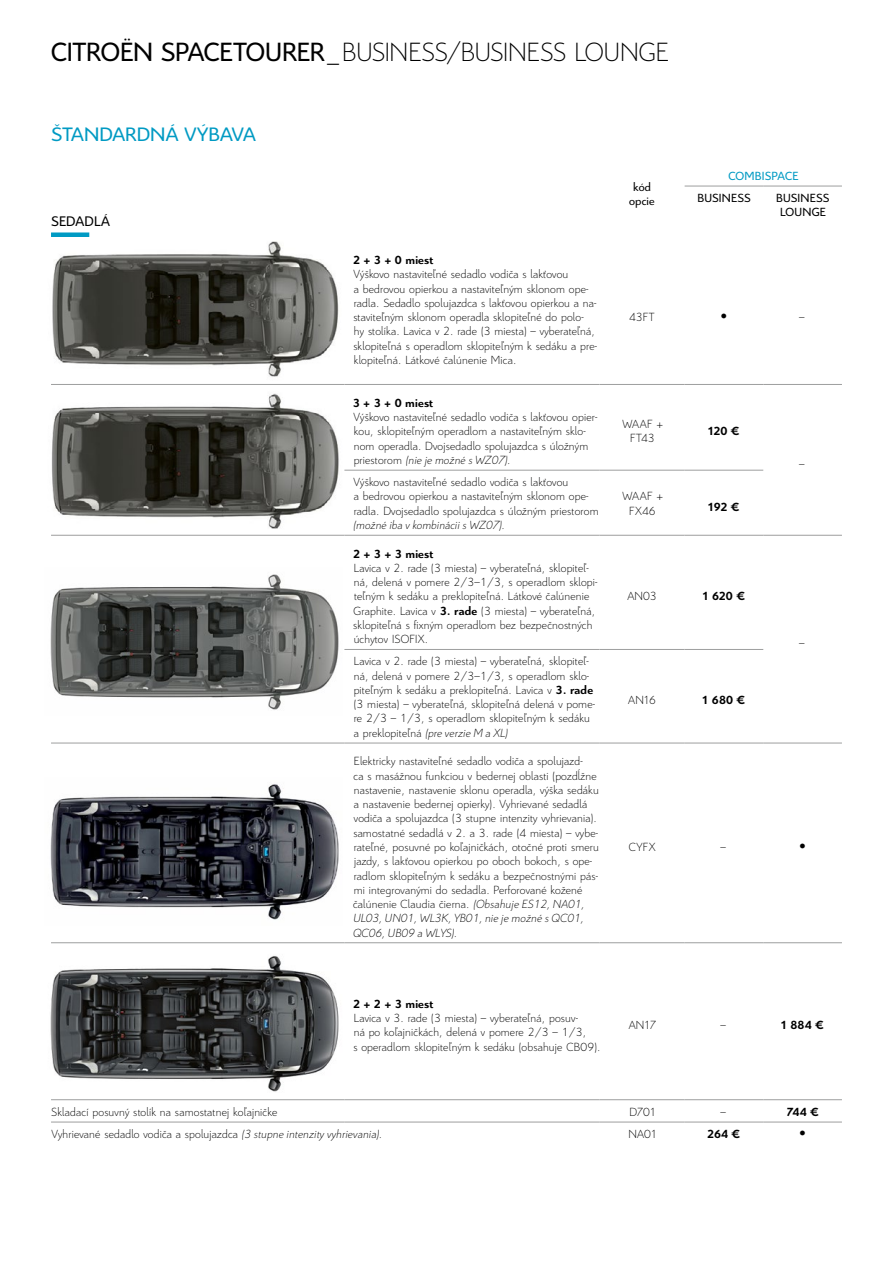
<style>
.page{position:relative;width:893px;height:1263px;background:#fff}
.page>*{position:absolute;margin:0;border:0;box-sizing:border-box;transform-origin:0 0}
.t1{font:300 28.5px "Citroen";letter-spacing:-.005em;color:#000}
.t2{font:21px "Citroen";letter-spacing:.005em;color:#009ac3}
.t3{font:15px "Citroen";letter-spacing:.015em;color:#000}
.t4{font:300 12.75px/14.2px "Citroen";letter-spacing:.015em;color:#000}
.t5{font:700 12.75px "Citroen";letter-spacing:.015em;color:#000}
.t6{font:12.75px/14.2px "Citroen";letter-spacing:.015em;color:#000;text-align:center}
.t7{font:italic 300 12.75px "Citroen";letter-spacing:.015em;color:#000}
.t8{font:12.75px "Citroen";letter-spacing:.005em;color:#009ac3}
.t9{font:8.25px "Wingdings";color:#000}
.s1{font-weight:400}
.s2{font-style:italic}
.s3{font-weight:700}
</style>
<div class="page">
<img style="left:52px;top:236px;width:287px;height:141px">
<img style="left:51px;top:393px;width:292px;height:142px">
<img style="left:50px;top:574px;width:289px;height:136px">
<img style="left:50px;top:784px;width:289px;height:136px">
<img style="left:50px;top:956px;width:289px;height:136px">
<hr style="left:51px;top:384px;width:293px;height:1px;background:#9d9e9e">
<hr style="left:344px;top:384px;width:256px;height:1px;background:#9d9e9e">
<hr style="left:600px;top:384px;width:85px;height:1px;background:#9d9e9e">
<hr style="left:685px;top:384px;width:78px;height:1px;background:#9d9e9e">
<hr style="left:763px;top:384px;width:79px;height:1px;background:#9d9e9e">
<hr style="left:344px;top:470px;width:256px;height:1px;background:#9d9e9e">
<hr style="left:600px;top:470px;width:85px;height:1px;background:#9d9e9e">
<hr style="left:685px;top:470px;width:78px;height:1px;background:#9d9e9e">
<hr style="left:51px;top:535px;width:293px;height:1px;background:#9d9e9e">
<hr style="left:344px;top:535px;width:256px;height:1px;background:#9d9e9e">
<hr style="left:600px;top:535px;width:85px;height:1px;background:#9d9e9e">
<hr style="left:685px;top:535px;width:78px;height:1px;background:#9d9e9e">
<hr style="left:763px;top:535px;width:79px;height:1px;background:#9d9e9e">
<hr style="left:344px;top:649px;width:256px;height:1px;background:#9d9e9e">
<hr style="left:600px;top:649px;width:85px;height:1px;background:#9d9e9e">
<hr style="left:685px;top:649px;width:78px;height:1px;background:#9d9e9e">
<hr style="left:51px;top:743px;width:293px;height:1px;background:#9d9e9e">
<hr style="left:344px;top:743px;width:256px;height:1px;background:#9d9e9e">
<hr style="left:600px;top:743px;width:85px;height:1px;background:#9d9e9e">
<hr style="left:685px;top:743px;width:78px;height:1px;background:#9d9e9e">
<hr style="left:763px;top:743px;width:79px;height:1px;background:#9d9e9e">
<hr style="left:51px;top:942px;width:293px;height:1px;background:#9d9e9e">
<hr style="left:344px;top:942px;width:256px;height:1px;background:#9d9e9e">
<hr style="left:600px;top:942px;width:85px;height:1px;background:#9d9e9e">
<hr style="left:685px;top:942px;width:78px;height:1px;background:#9d9e9e">
<hr style="left:763px;top:942px;width:79px;height:1px;background:#9d9e9e">
<hr style="left:51px;top:1099px;width:293px;height:1px;background:#9d9e9e">
<hr style="left:344px;top:1099px;width:256px;height:1px;background:#9d9e9e">
<hr style="left:600px;top:1099px;width:85px;height:1px;background:#9d9e9e">
<hr style="left:685px;top:1099px;width:78px;height:1px;background:#9d9e9e">
<hr style="left:763px;top:1099px;width:79px;height:1px;background:#9d9e9e">
<hr style="left:51px;top:1122px;width:293px;height:1px;background:#9d9e9e">
<hr style="left:344px;top:1122px;width:256px;height:1px;background:#9d9e9e">
<hr style="left:600px;top:1122px;width:85px;height:1px;background:#9d9e9e">
<hr style="left:685px;top:1122px;width:78px;height:1px;background:#9d9e9e">
<hr style="left:763px;top:1122px;width:79px;height:1px;background:#9d9e9e">
<hr style="left:685px;top:186px;width:78px;height:1px;background:#9d9e9e">
<hr style="left:763px;top:186px;width:79px;height:1px;background:#9d9e9e">
<div style="left:51px;top:232px;width:38px;height:5px;background:#009ac3"></div>
<h1 class="t1" style="left:51px;top:35px;width:619px"><span class="s1">CITROËN SPACETOURER</span>_BUSINESS/BUSINESS LOUNGE</h1>
<h2 class="t2" style="left:51px;top:122px;width:206px">ŠTANDARDNÁ VÝBAVA</h2>
<p class="t3" style="left:51px;top:212px;width:61px">SEDADLÁ</p>
<p class="t5" style="left:353px;top:252px;width:82px">2 + 3 + 0 miest</p>
<p class="t4" style="left:353px;top:267px;width:245px">Výškovo nastaviteľné sedadlo vodiča s lakťovou<br>a bedrovou opierkou a nastaviteľným sklonom ope&shy;radla. Sedadlo spolujazdca s lakťovou opierkou a na&shy;staviteľným sklonom operadla sklopiteľné do polo&shy;hy stolíka. Lavica v 2. rade (3 miesta) – vyberateľná, sklopiteľná s operadlom sklopiteľným k sedáku a pre&shy;klopiteľná. Látkové čalúnenie Mica.</p>
<p class="t6" style="left:629px;top:180px;width:27px">kód opcie</p>
<p class="t8" style="left:728px;top:168px;width:72px">COMBISPACE</p>
<p class="t6" style="left:697px;top:191px;width:55px">BUSINESS</p>
<p class="t6" style="left:776px;top:191px;width:55px">BUSINESS<br>LOUNGE</p>
<p class="t4" style="left:629px;top:310px;width:27px">43FT</p>
<p class="t9" style="left:721px;top:312px;width:8px">●</p>
<p class="t4" style="left:799px;top:310px;width:7px">–</p>
<p class="t5" style="left:353px;top:395px;width:82px">3 + 3 + 0 miest</p>
<p class="t4" style="left:353px;top:410px;width:245px">Výškovo nastaviteľné sedadlo vodiča s lakťovou opier&shy;kou, sklopiteľným operadlom a nastaviteľným sklo&shy;nom operadla. Dvojsedadlo spolujazdca s úložným priestorom <span class="s2">(nie je možné s WZ07).</span></p>
<p class="t4" style="left:622px;top:417px;width:42px;text-align:center">WAAF +<br>FT43</p>
<p class="t5" style="left:707px;top:424px;width:34px">120 €</p>
<p class="t4" style="left:353px;top:475px;width:247px">Výškovo nastaviteľné sedadlo vodiča s lakťovou<br>a bedrovou opierkou a nastaviteľným sklonom ope&shy;radla. Dvojsedadlo spolujazdca s úložným priestorom</p>
<p class="t7" style="left:353px;top:517px;width:153px">(možné iba v kombinácii s WZ07).</p>
<p class="t5" style="left:353px;top:546px;width:82px">2 + 3 + 3 miest</p>
<p class="t4" style="left:353px;top:561px;width:246px">Lavica v 2. rade (3 miesta) – vyberateľná, sklopiteľ&shy;ná, delená v pomere 2/3–1/3, s operadlom sklopi&shy;teľným k sedáku a preklopiteľná. Látkové čalúnenie Graphite. Lavica v <span class="s3">3. rade</span> (3 miesta) – vyberateľná, sklopiteľná s fixným operadlom bez bezpečnostných úchytov ISOFIX.</p>
<p class="t4" style="left:354px;top:654px;width:243px">Lavica v 2. rade (3 miesta) – vyberateľná, sklopiteľ&shy;ná, delená v pomere 2/3–1/3, s operadlom sklo&shy;piteľným k sedáku a preklopiteľná. Lavica v <span class="s3">3. rade </span>(3 miesta) – vyberateľná, sklopiteľná delená v pome&shy;re 2/3 – 1/3, s operadlom sklopiteľným k sedáku a preklopiteľná <span class="s2">(pre verzie M a XL)</span></p>
<p class="t4" style="left:622px;top:489px;width:42px;text-align:center">WAAF +<br>FX46</p>
<p class="t5" style="left:707px;top:499px;width:34px">192 €</p>
<p class="t4" style="left:627px;top:589px;width:31px">AN03</p>
<p class="t5" style="left:702px;top:589px;width:45px">1 620 €</p>
<p class="t4" style="left:628px;top:693px;width:29px">AN16</p>
<p class="t5" style="left:702px;top:693px;width:45px">1 680 €</p>
<p class="t4" style="left:799px;top:457px;width:7px">–</p>
<p class="t4" style="left:799px;top:636px;width:7px">–</p>
<p class="t4" style="left:353px;top:754px;width:247px">Elektricky nastaviteľné sedadlo vodiča a spolujazd-<br>ca s masážnou funkciou v bedernej oblasti (pozdĺžne nastavenie, nastavenie sklonu operadla, výška sedáku a nastavenie bedernej opierky). Vyhrievané sedadlá vodiča a spolujazdca (3 stupne intenzity vyhrievania). samostatné sedadlá v 2. a 3. rade (4 miesta) – vybe&shy;rateľné, posuvné po koľajničkách, otočné proti smeru jazdy, s lakťovou opierkou po oboch bokoch, s ope&shy;radlom sklopiteľným k sedáku a bezpečnostnými pás&shy;mi integrovanými do sedadla. Perforované kožené čalúnenie Claudia čierna. <span class="s2">(Obsahuje ES12, NA01, UL03, UN01, WL3K, YB01, nie je možné s QC01, QC06, UB09 a WLYS).</span></p>
<p class="t4" style="left:629px;top:840px;width:28px">CYFX</p>
<p class="t4" style="left:721px;top:840px;width:7px">–</p>
<p class="t9" style="left:799px;top:842px;width:8px">●</p>
<p class="t5" style="left:353px;top:996px;width:82px">2 + 2 + 3 miest</p>
<p class="t4" style="left:353px;top:1011px;width:249px">Lavica v 3. rade (3 miesta) – vyberateľná, posuv-<br>ná po koľajničkách, delená v pomere 2/3 – 1/3,<br>s operadlom sklopiteľným k sedáku (obsahuje CB09).</p>
<p class="t4" style="left:629px;top:1018px;width:29px">AN17</p>
<p class="t4" style="left:721px;top:1018px;width:7px">–</p>
<p class="t5" style="left:780px;top:1017px;width:45px">1 884 €</p>
<p class="t4" style="left:51px;top:1104px;width:228px">Skladací posuvný stolík na samostatnej koľajničke</p>
<p class="t4" style="left:630px;top:1104px;width:28px">D701</p>
<p class="t4" style="left:721px;top:1104px;width:7px">–</p>
<p class="t5" style="left:787px;top:1104px;width:34px">744 €</p>
<p class="t4" style="left:52px;top:1127px;width:332px">Vyhrievané sedadlo vodiča a spolujazdca <span class="s2">(3 stupne intenzity vyhrievania).</span></p>
<p class="t4" style="left:628px;top:1127px;width:30px">NA01</p>
<p class="t5" style="left:707px;top:1126px;width:35px">264 €</p>
<p class="t9" style="left:799px;top:1129px;width:8px">●</p>
</div>
